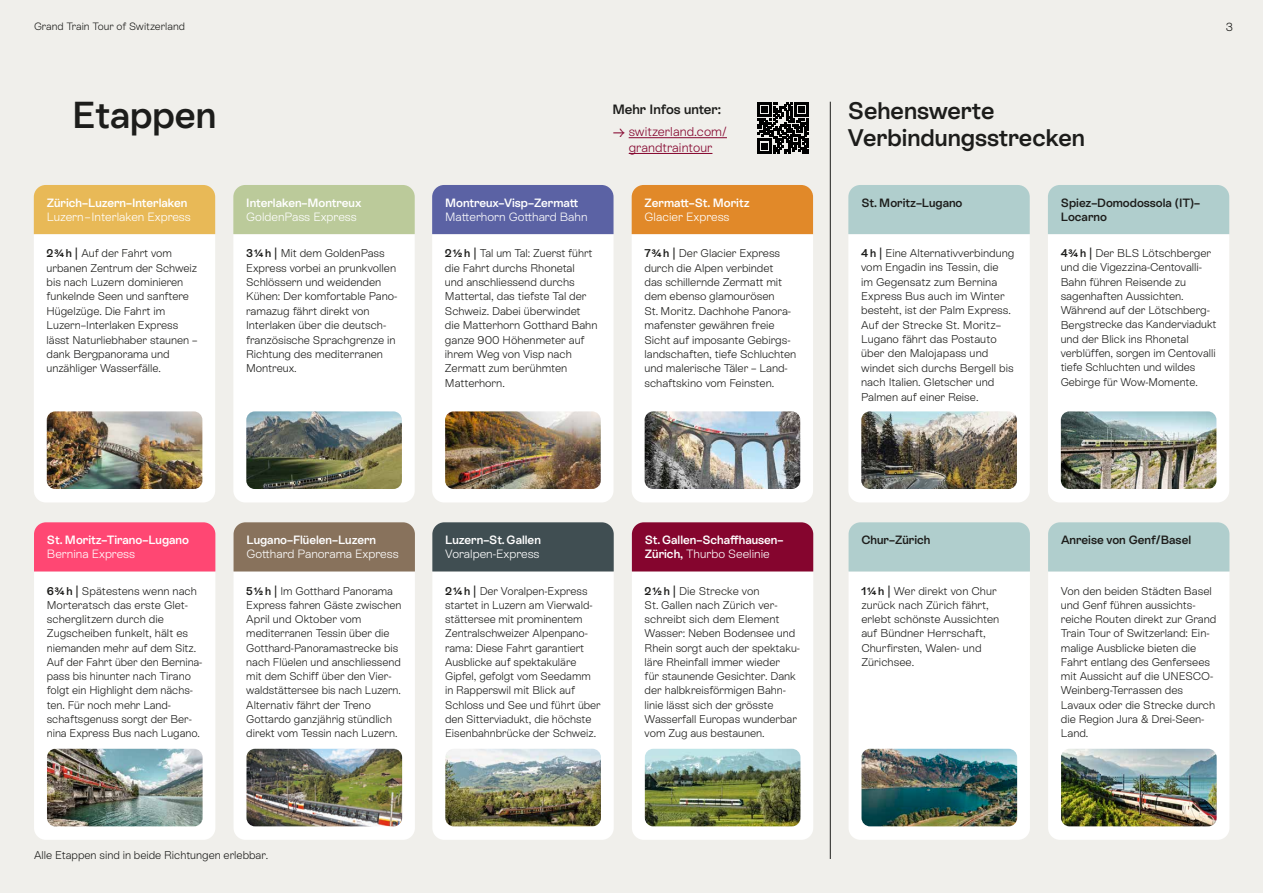
<style>
.page{position:relative;width:1263px;height:893px;background:#f0efeb}
.page>*{position:absolute;margin:0;border:0;box-sizing:border-box;transform-origin:0 0}
.t1{font:600 37.5px "ST Allegra";color:#1d1d1b}
.t2{font:600 24px/27px "ST Allegra";color:#1d1d1b}
.t3{font:600 13.5px "ST Allegra";color:#1d1d1b}
.t4{font:300 12.75px/15.8px "ST Allegra";letter-spacing:.005em;color:#85052e;text-align:center}
.t5{font:600 12px/14.2px "ST Allegra";color:#fff}
.t6{font:300 12px "ST Allegra";color:#fff}
.t7{font:600 12px/14.2px "ST Allegra";color:#1d1d1b}
.t8{font:300 11.7px "ST Allegra";color:#1d1d1b}
.t9{font:300 11.25px/14.2px "ST Allegra";color:#1d1d1b}
.t10{font:300 10.65px "ST Allegra";color:#1d1d1b}
.s1{font-size:16.5px}
.s2{font-weight:600}
.s3{font-weight:300}
</style>
<div class="page">
<hr style="left:830px;top:102px;width:1px;height:757px;background:#1d1d1b">
<div style="left:34px;top:235px;width:181px;height:267px;background:#fff"></div>
<div style="left:34px;top:185px;width:181px;height:49px;background:#e8b957"></div>
<hr style="left:629px;top:137px;width:98px;height:1px;background:#85052e">
<hr style="left:629px;top:153px;width:83px;height:1px;background:#85052e">
<img style="left:47px;top:411px;width:155px;height:78px">
<div style="left:34px;top:571px;width:181px;height:269px;background:#fff"></div>
<div style="left:34px;top:522px;width:181px;height:49px;background:#ff4773"></div>
<img style="left:47px;top:749px;width:156px;height:77px">
<div style="left:233px;top:235px;width:182px;height:267px;background:#fff"></div>
<div style="left:233px;top:185px;width:182px;height:49px;background:#bbca9a"></div>
<img style="left:246px;top:411px;width:156px;height:78px">
<div style="left:234px;top:571px;width:181px;height:269px;background:#fff"></div>
<div style="left:234px;top:522px;width:181px;height:49px;background:#88725c"></div>
<img style="left:246px;top:749px;width:156px;height:77px">
<div style="left:432px;top:235px;width:181px;height:267px;background:#fff"></div>
<div style="left:432px;top:185px;width:181px;height:49px;background:#5b62a4"></div>
<img style="left:445px;top:411px;width:156px;height:78px">
<div style="left:432px;top:571px;width:182px;height:269px;background:#fff"></div>
<div style="left:432px;top:522px;width:182px;height:49px;background:#404e52"></div>
<img style="left:445px;top:749px;width:156px;height:77px">
<div style="left:632px;top:234px;width:181px;height:268px;background:#fff"></div>
<div style="left:632px;top:185px;width:181px;height:49px;background:#e18929"></div>
<img style="left:645px;top:411px;width:155px;height:78px">
<div style="left:632px;top:571px;width:181px;height:269px;background:#fff"></div>
<div style="left:632px;top:522px;width:181px;height:49px;background:#85052e"></div>
<img style="left:645px;top:749px;width:155px;height:77px">
<div style="left:848px;top:234px;width:182px;height:268px;background:#fff"></div>
<div style="left:848px;top:185px;width:182px;height:49px;background:#b0cecd"></div>
<img style="left:861px;top:411px;width:156px;height:78px">
<div style="left:848px;top:571px;width:182px;height:269px;background:#fff"></div>
<div style="left:848px;top:522px;width:182px;height:49px;background:#b0cecd"></div>
<img style="left:861px;top:749px;width:156px;height:77px">
<div style="left:1048px;top:234px;width:181px;height:268px;background:#fff"></div>
<div style="left:1048px;top:185px;width:181px;height:49px;background:#b0cecd"></div>
<img style="left:1061px;top:411px;width:155px;height:78px">
<div style="left:1048px;top:571px;width:181px;height:269px;background:#fff"></div>
<div style="left:1048px;top:522px;width:181px;height:49px;background:#b0cecd"></div>
<img style="left:1061px;top:749px;width:156px;height:77px">
<div style="left:751px;top:96px;width:64px;height:64px;background:linear-gradient(to right,#f0efeb,#f0efeb)"></div>
<svg style="left:757px;top:102px;width:51px;height:51px"></svg>
<div style="left:761px;top:143px;width:7px;height:6px;background:#000"></div>
<p class="t10" style="left:34px;top:20px;width:152px">Grand Train Tour of Switzerland</p>
<p class="t8" style="left:1226px;top:19px;width:9px">3</p>
<h1 class="t1" style="left:72px;top:90px;width:145px">Etappen</h1>
<p class="t3" style="left:612px;top:100px;width:110px">Mehr Infos unter:</p>
<p class="t4" style="left:613px;top:123px;width:116px"><span class="s1">→</span> switzerland.com/ grandtraintour</p>
<p class="t5" style="left:47px;top:195px;width:142px">Zürich–Luzern–Interlaken</p>
<p class="t6" style="left:47px;top:209px;width:146px">Luzern–Interlaken Express</p>
<p class="t9" style="left:47px;top:246px;width:152px"><span class="s2">2¾ h |</span> Auf der Fahrt vom urbanen Zentrum der Schweiz bis nach Luzern dominieren funkelnde Seen und sanftere<br>Hügelzüge. Die Fahrt im<br>Luzern–Interlaken Express lässt Naturliebhaber staunen – dank Bergpanorama und unzähliger Wasserfälle.</p>
<p class="t5" style="left:246px;top:195px;width:117px">Interlaken–Montreux</p>
<p class="t6" style="left:246px;top:209px;width:112px">GoldenPass Express</p>
<p class="t9" style="left:246px;top:246px;width:153px"><span class="s2">3¼ h |</span> Mit dem GoldenPass<br>Express vorbei an prunkvollen<br>Schlössern und weidenden<br>Kühen: Der komfortable Pano&shy;ramazug fährt direkt von<br>Interlaken über die deutsch&shy;französische Sprachgrenze in<br>Richtung des mediterranen<br>Montreux.</p>
<p class="t5" style="left:445px;top:195px;width:135px">Montreux–Visp–Zermatt</p>
<p class="t6" style="left:445px;top:209px;width:144px">Matterhorn Gotthard Bahn</p>
<p class="t9" style="left:445px;top:246px;width:154px"><span class="s2">2½ h |</span> Tal um Tal: Zuerst führt die Fahrt durchs Rhonetal<br>und anschliessend durchs<br>Mattertal, das tiefste Tal der<br>Schweiz. Dabei überwindet die Matterhorn Gotthard Bahn ganze 900 Höhenmeter auf ihrem Weg von Visp nach<br>Zermatt zum berühmten<br>Matterhorn.</p>
<p class="t5" style="left:645px;top:195px;width:106px">Zermatt–St. Moritz</p>
<p class="t6" style="left:645px;top:209px;width:86px">Glacier Express</p>
<p class="t9" style="left:644px;top:246px;width:153px"><span class="s2">7¾ h |</span> Der Glacier Express durch die Alpen verbindet<br>das schillernde Zermatt mit dem ebenso glamourösen<br>St. Moritz. Dachhohe Panora&shy;mafenster gewähren freie<br>Sicht auf imposante Gebirgs&shy;landschaften, tiefe Schluchten und malerische Täler – Land&shy;schaftskino vom Feinsten.</p>
<h2 class="t2" style="left:848px;top:96px;width:238px">Sehenswerte<br>Verbindungsstrecken</h2>
<p class="t7" style="left:861px;top:195px;width:103px">St. Moritz–Lugano</p>
<p class="t9" style="left:861px;top:246px;width:155px"><span class="s2">4 h |</span> Eine Alternativverbindung vom Engadin ins Tessin, die<br>im Gegensatz zum Bernina<br>Express Bus auch im Winter besteht, ist der Palm Express.<br>Auf der Strecke St. Moritz–<br>Lugano fährt das Postauto über den Malojapass und windet sich durchs Bergell bis nach Italien. Gletscher und<br>Palmen auf einer Reise.</p>
<p class="t7" style="left:1061px;top:195px;width:141px">Spiez–Domodossola (IT)–<br>Locarno</p>
<p class="t9" style="left:1061px;top:246px;width:157px"><span class="s2">4¾ h |</span> Der BLS Lötschberger und die Vigezzina-Centovalli-<br>Bahn führen Reisende zu sagenhaften Aussichten.<br>Während auf der Lötschberg-<br>Bergstrecke das Kanderviadukt und der Blick ins Rhonetal verblüffen, sorgen im Centovalli tiefe Schluchten und wildes<br>Gebirge für Wow-Momente.</p>
<p class="t5" style="left:47px;top:532px;width:143px">St. Moritz–Tirano–Lugano</p>
<p class="t6" style="left:47px;top:546px;width:90px">Bernina Express</p>
<p class="t5" style="left:246px;top:532px;width:131px">Lugano–Flüelen–Luzern</p>
<p class="t6" style="left:246px;top:546px;width:154px">Gotthard Panorama Express</p>
<p class="t5" style="left:445px;top:532px;width:97px">Luzern–St. Gallen</p>
<p class="t6" style="left:445px;top:546px;width:96px">Voralpen-Express</p>
<p class="t5" style="left:645px;top:532px;width:140px">St. Gallen–Schaffhausen–<br>Zürich, <span class="s3">Thurbo Seelinie</span></p>
<p class="t7" style="left:861px;top:532px;width:70px">Chur–Zürich</p>
<p class="t7" style="left:1061px;top:532px;width:132px">Anreise von Genf/Basel</p>
<p class="t9" style="left:47px;top:583px;width:157px"><span class="s2">6¾ h |</span> Spätestens wenn nach<br>Morteratsch das erste Glet&shy;scherglitzern durch die<br>Zugscheiben funkelt, hält es niemanden mehr auf dem Sitz.<br>Auf der Fahrt über den Bernina&shy;pass bis hinunter nach Tirano folgt ein Highlight dem nächs&shy;ten. Für noch mehr Land&shy;schaftsgenuss sorgt der Ber&shy;nina Express Bus nach Lugano.</p>
<p class="t9" style="left:246px;top:583px;width:156px"><span class="s2">5 ½ h |</span> Im Gotthard Panorama<br>Express fahren Gäste zwischen<br>April und Oktober vom mediterranen Tessin über die<br>Gotthard-Panoramastrecke bis nach Flüelen und anschliessend mit dem Schiff über den Vier&shy;waldstättersee bis nach Luzern.<br>Alternativ fährt der Treno<br>Gottardo ganzjährig stündlich direkt vom Tessin nach Luzern.</p>
<p class="t9" style="left:445px;top:583px;width:157px"><span class="s2">2¼ h |</span> Der Voralpen-Express startet in Luzern am Vierwald&shy;stättersee mit prominentem<br>Zentralschweizer Alpenpano&shy;rama: Diese Fahrt garantiert<br>Ausblicke auf spektakuläre<br>Gipfel, gefolgt vom Seedamm in Rapperswil mit Blick auf<br>Schloss und See und führt über den Sitterviadukt, die höchste<br>Eisenbahnbrücke der Schweiz.</p>
<p class="t9" style="left:645px;top:583px;width:157px"><span class="s2">2½ h |</span> Die Strecke von<br>St. Gallen nach Zürich ver&shy;schreibt sich dem Element<br>Wasser: Neben Bodensee und<br>Rhein sorgt auch der spektaku&shy;läre Rheinfall immer wieder<br>für staunende Gesichter. Dank der halbkreisförmigen Bahn&shy;linie lässt sich der grösste<br>Wasserfall Europas wunderbar vom Zug aus bestaunen.</p>
<p class="t9" style="left:861px;top:583px;width:140px"><span class="s2">1¼ h |</span> Wer direkt von Chur zurück nach Zürich fährt, erlebt schönste Aussichten auf Bündner Herrschaft,<br>Churfirsten, Walen- und<br>Zürichsee.</p>
<p class="t9" style="left:1061px;top:583px;width:157px">Von den beiden Städten Basel und Genf führen aussichts&shy;reiche Routen direkt zur Grand<br>Train Tour of Switzerland: Ein&shy;malige Ausblicke bieten die<br>Fahrt entlang des Genfersees mit Aussicht auf die UNESCO-<br>Weinberg-Terrassen des<br>Lavaux oder die Strecke durch die Region Jura &amp; Drei-Seen-<br>Land.</p>
<p class="t9" style="left:34px;top:847px;width:236px">Alle Etappen sind in beide Richtungen erlebbar.</p>
</div>
